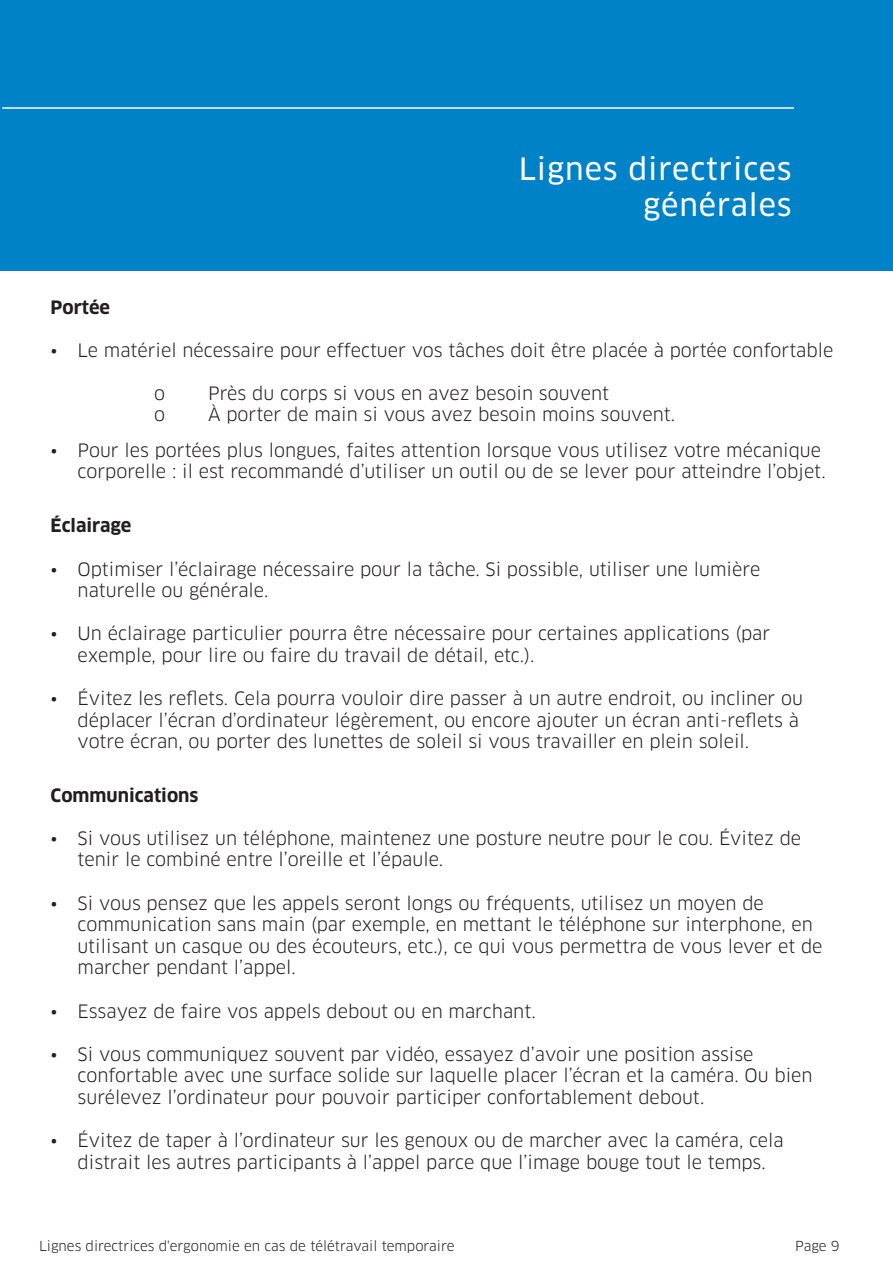
<style>
.page{position:relative;width:893px;height:1263px;background:#fff}
.page>*{position:absolute;margin:0;border:0;box-sizing:border-box;transform-origin:0 0}
.Heading_20_pt{font:30px/36px "Clan OT News";letter-spacing:.03em;color:#fff;text-align:right}
.Heading_20_pt_Aligh{font:30px "Clan OT News";letter-spacing:.03em;color:#fff}
.t1{font:18px/21.6px "Clan OT";color:#231f20}
.t2{font:700 18px "Clan OT";color:#231f20}
.t3{font:13.5px "Clan OT";color:#231f20}
</style>
<div class="page">
<div style="left:0;top:0;width:893px;height:270px;background:#0082c8"></div>
<hr style="left:2px;top:107px;width:792px;height:2px;background:#fff">
<p class="Heading_20_pt" style="left:519px;top:151px;width:274px">Lignes directrices générales</p>
<p class="Heading_20_pt_Aligh" style="left:628px;top:151px;width:165px">Section 02</p>
<p class="t2" style="left:51px;top:297px;width:61px">Portée</p>
<p class="t1" style="left:51px;top:340px;width:784px">• Le matériel nécessaire pour effectuer vos tâches doit être placée à portée confortable</p>
<p class="t1" style="left:154px;top:382px;width:12px">o</p>
<p class="t1" style="left:208px;top:382px;width:402px">Près du corps si vous en avez besoin souvent</p>
<p class="t1" style="left:154px;top:404px;width:12px">o</p>
<p class="t1" style="left:208px;top:404px;width:469px">À porter de main si vous avez besoin moins souvent.</p>
<p class="t1" style="left:51px;top:439px;width:777px;text-align:right">• Pour les portées plus longues, faites attention lorsque vous utilisez votre mécanique corporelle : il est recommandé d’utiliser un outil ou de se lever pour atteindre l’objet.</p>
<p class="t2" style="left:51px;top:515px;width:82px">Éclairage</p>
<p class="t1" style="left:78px;top:558px;width:684px;text-indent:-27px">• Optimiser l’éclairage nécessaire pour la tâche. Si possible, utiliser une lumière naturelle ou générale.</p>
<p class="t1" style="left:78px;top:623px;width:694px;text-indent:-27px">• Un éclairage particulier pourra être nécessaire pour certaines applications (par exemple, pour lire ou faire du travail de détail, etc.).</p>
<p class="t1" style="left:78px;top:688px;width:727px;text-indent:-27px">• Évitez les reflets. Cela pourra vouloir dire passer à un autre endroit, ou incliner ou déplacer l’écran d’ordinateur légèrement, ou encore ajouter un écran anti-reflets à votre écran, ou porter des lunettes de soleil si vous travailler en plein soleil.</p>
<p class="t2" style="left:51px;top:784px;width:149px">Communications</p>
<p class="t1" style="left:78px;top:827px;width:725px;text-indent:-27px">• Si vous utilisez un téléphone, maintenez une posture neutre pour le cou. Évitez de tenir le combiné entre l’oreille et l’épaule.</p>
<p class="t1" style="left:78px;top:892px;width:746px;text-indent:-27px">• Si vous pensez que les appels seront longs ou fréquents, utilisez un moyen de communication sans main (par exemple, en mettant le téléphone sur interphone, en utilisant un casque ou des écouteurs, etc.), ce qui vous permettra de vous lever et de marcher pendant l’appel.</p>
<p class="t1" style="left:51px;top:1000px;width:487px">• Essayez de faire vos appels debout ou en marchant.</p>
<p class="t1" style="left:78px;top:1043px;width:736px;text-indent:-27px">• Si vous communiquez souvent par vidéo, essayez d’avoir une position assise confortable avec une surface solide sur laquelle placer l’écran et la caméra. Ou bien surélevez l’ordinateur pour pouvoir participer confortablement debout.</p>
<p class="t1" style="left:51px;top:1130px;width:735px;text-align:center">• Évitez de taper à l’ordinateur sur les genoux ou de marcher avec la caméra, cela distrait les autres participants à l’appel parce que l’image bouge tout le temps.</p>
<p class="t3" style="left:39px;top:1238px;width:417px">Lignes directrices d'ergonomie en cas de télétravail temporaire</p>
<p class="t3" style="left:795px;top:1238px;width:46px">Page 9</p>
</div>
